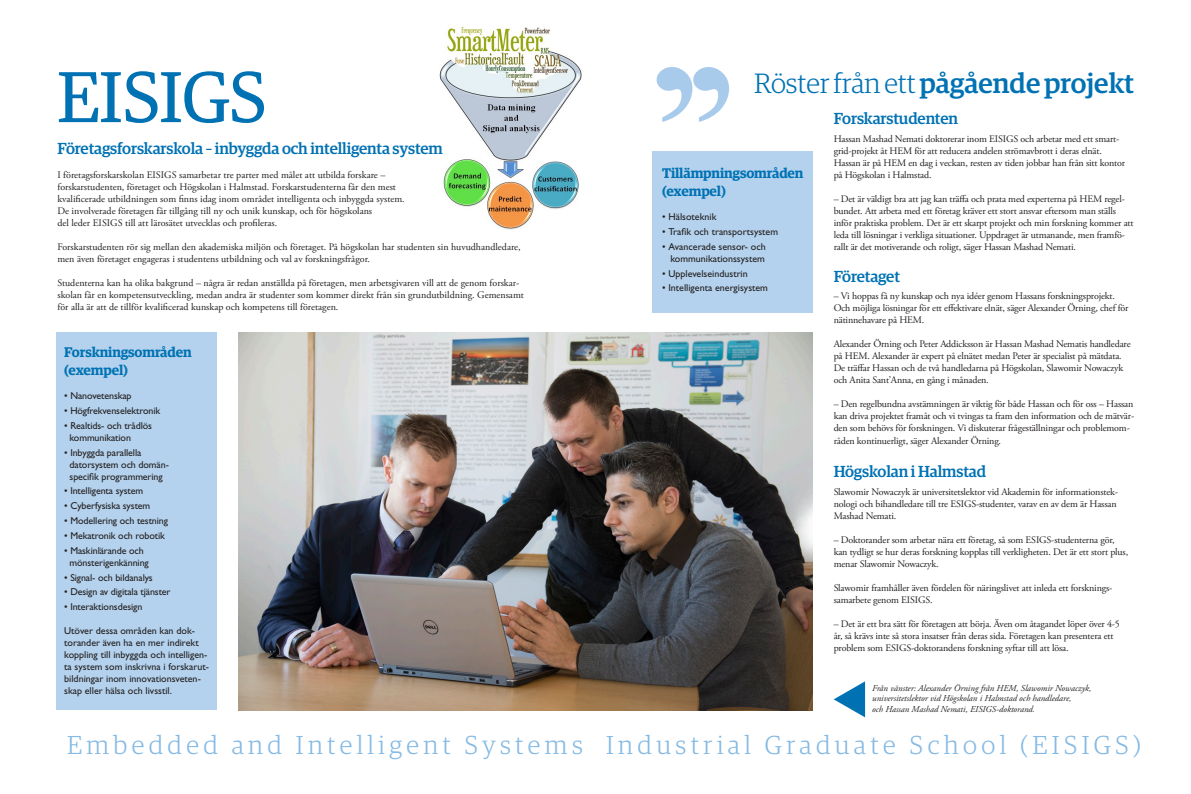
<style>
.page{position:relative;width:1191px;height:794px;background:#fff}
.page>*{position:absolute;margin:0;border:0;box-sizing:border-box;transform-origin:0 0}
.Rubrik{font:72px "Guardian Egyp";color:#0072b4}
.Rubrik_2{font:500 28px "Guardian Egyp";color:#0072b4}
.Rubrik_2-2{font:300 26px "Guardian Egyp";letter-spacing:.17em;color:#85bae4}
.Rubrik_2-3{font:500 16px "Guardian Egyp";letter-spacing:-.01em;color:#0072b4}
.Rubrik_2-4{font:600 14px/18px "Guardian Egyp";letter-spacing:-.01em;color:#0072b4}
.Brödtext{font:10px/12px "Adobe Garamond Pro";letter-spacing:-.015em;color:#231f20}
.Brödtext-2{font:10px/12px "Gill Sans Std";letter-spacing:-.01em;color:#231f20}
.Rubrik_2-5{font:10px "Gill Sans Std";letter-spacing:-.01em;color:#231f20}
.Rubrik_2-6{font:italic 9px/10.8px "Adobe Garamond Pro";color:#231f20}
.s1{font-weight:300}
</style>
<div class="page">
<img style="left:439px;top:26px;width:143px;height:204px">
<img style="left:238px;top:333px;width:574px;height:377px">
<svg style="left:656px;top:67px;width:73px;height:55px"></svg>
<div style="left:57px;top:333px;width:160px;height:377px;background:#b4d2ed"></div>
<div style="left:652px;top:151px;width:160px;height:161px;background:#b4d2ed"></div>
<svg style="left:833px;top:681px;width:32px;height:36px"></svg>
<p class="Rubrik" style="left:57px;top:48px;width:210px">EISIGS</p>
<p class="Rubrik_2-3" style="left:57px;top:137px;width:387px">Företagsforskarskola – inbyggda och intelligenta system</p>
<p class="Brödtext" style="left:57px;top:170px;width:349px">I företagsforskarskolan EISIGS samarbetar tre parter med målet att utbilda forskare – forskarstudenten, företaget och Högskolan i Halmstad. Forskarstudenterna får den mest kvalificerade utbildningen som finns idag inom området intelligenta och inbyggda system.<br>De involverade företagen får tillgång till ny och unik kunskap, och för högskolans<br>del leder EISIGS till att lärosätet utvecklas och profileras.</p>
<p class="Brödtext" style="left:57px;top:242px;width:465px">Forskarstudenten rör sig mellan den akademiska miljön och företaget. På högskolan har studenten sin huvudhandledare, men även företaget engageras i studentens utbildning och val av forskningsfrågor.</p>
<p class="Brödtext" style="left:57px;top:278px;width:468px">Studenterna kan ha olika bakgrund – några är redan anställda på företagen, men arbetsgivaren vill att de genom forskar&shy;skolan får en kompetensutveckling, medan andra är studenter som kommer direkt från sin grundutbildning. Gemensamt för alla är att de tillför kvalificerad kunskap och kompetens till företagen.</p>
<p class="Rubrik_2-4" style="left:64px;top:342px;width:129px">Forskningsområden (exempel)</p>
<p class="Rubrik_2-5" style="left:64px;top:390px;width:69px">• Nanovetenskap</p>
<p class="Brödtext-2" style="left:64px;top:404px;width:97px">• Högfrekvenselektronik</p>
<p class="Brödtext-2" style="left:64px;top:419px;width:89px">• Realtids- och trådlös</p>
<p class="Brödtext-2" style="left:70px;top:431px;width:63px">kommunikation</p>
<p class="Brödtext-2" style="left:64px;top:446px;width:79px">• Inbyggda parallella</p>
<p class="Brödtext-2" style="left:70px;top:458px;width:101px">datorsystem och domän-</p>
<p class="Brödtext-2" style="left:70px;top:470px;width:95px">specifik programmering</p>
<p class="Brödtext-2" style="left:64px;top:485px;width:80px">• Intelligenta system</p>
<p class="Brödtext-2" style="left:64px;top:500px;width:88px">• Cyberfysiska system</p>
<p class="Brödtext-2" style="left:64px;top:515px;width:105px">• Modellering och testning</p>
<p class="Brödtext-2" style="left:64px;top:529px;width:102px">• Mekatronik och robotik</p>
<p class="Brödtext-2" style="left:64px;top:544px;width:81px">• Maskinlärande och</p>
<p class="Brödtext-2" style="left:70px;top:556px;width:81px">mönsterigenkänning</p>
<p class="Brödtext-2" style="left:64px;top:571px;width:90px">• Signal- och bildanalys</p>
<p class="Brödtext-2" style="left:64px;top:586px;width:108px">• Design av digitala tjänster</p>
<p class="Brödtext-2" style="left:64px;top:601px;width:80px">• Interaktionsdesign</p>
<p class="Brödtext-2" style="left:64px;top:625px;width:146px">Utöver dessa områden kan dok&shy;torander även ha en mer indirekt koppling till inbyggda och intelligen&shy;ta system som inskrivna i forskarut&shy;bildningar inom innovationsveten&shy;skap eller hälsa och livsstil.</p>
<p class="Rubrik_2" style="left:754px;top:63px;width:381px"><span class="s1">Röster från ett</span>pågående projekt</p>
<p class="Rubrik_2-4" style="left:662px;top:163px;width:143px">Tillämpningsområden</p>
<p class="Rubrik_2-4" style="left:662px;top:181px;width:65px">(exempel)</p>
<p class="Brödtext-2" style="left:662px;top:211px;width:56px">• Hälsoteknik</p>
<p class="Brödtext-2" style="left:662px;top:226px;width:117px">• Trafik och transportsystem</p>
<p class="Brödtext-2" style="left:662px;top:240px;width:105px;text-align:right">• Avancerade sensor- och kommunikationssystem</p>
<p class="Brödtext-2" style="left:662px;top:267px;width:87px">• Upplevelseindustrin</p>
<p class="Brödtext-2" style="left:662px;top:282px;width:107px">• Intelligenta energisystem</p>
<p class="Rubrik_2-3" style="left:833px;top:107px;width:126px">Forskarstudenten</p>
<p class="Brödtext" style="left:833px;top:133px;width:293px">Hassan Mashad Nemati doktorerar inom EISIGS och arbetar med ett smart&shy;grid-projekt åt HEM för att reducera andelen strömavbrott i deras elnät.<br>Hassan är på HEM en dag i veckan, resten av tiden jobbar han från sitt kontor på Högskolan i Halmstad.</p>
<p class="Brödtext" style="left:833px;top:193px;width:301px">– Det är väldigt bra att jag kan träffa och prata med experterna på HEM regel&shy;bundet. Att arbeta med ett företag kräver ett stort ansvar eftersom man ställs inför praktiska problem. Det är ett skarpt projekt och min forskning kommer att leda till lösningar i verkliga situationer. Uppdraget är utmanande, men framfö&shy;rallt är det motiverande och roligt, säger Hassan Mashad Nemati.</p>
<p class="Rubrik_2-3" style="left:833px;top:265px;width:68px">Företaget</p>
<p class="Brödtext" style="left:833px;top:291px;width:296px">– Vi hoppas få ny kunskap och nya idéer genom Hassans forskningsprojekt.<br>Och möjliga lösningar för ett effektivare elnät, säger Alexander Örning, chef för nätinnehavare på HEM.</p>
<p class="Brödtext" style="left:833px;top:339px;width:298px">Alexander Örning och Peter Addicksson är Hassan Mashad Nematis handledare på HEM. Alexander är expert på elnätet medan Peter är specialist på mätdata.<br>De träffar Hassan och de två handledarna på Högskolan, Slawomir Nowaczyk och Anita Sant’Anna, en gång i månaden.</p>
<p class="Brödtext" style="left:833px;top:399px;width:302px">– Den regelbundna avstämningen är viktig för både Hassan och för oss – Hassan kan driva projektet framåt och vi tvingas ta fram den information och de mätvär&shy;den som behövs för forskningen. Vi diskuterar frågeställningar och problemom&shy;råden kontinuerligt, säger Alexander Örning.</p>
<p class="Rubrik_2-3" style="left:833px;top:460px;width:154px">Högskolan i Halmstad</p>
<p class="Brödtext" style="left:833px;top:486px;width:286px">Slawomir Nowaczyk är universitetslektor vid Akademin för informationstek&shy;nologi och bihandledare till tre ESIGS-studenter, varav en av dem är Hassan<br>Mashad Nemati.</p>
<p class="Brödtext" style="left:833px;top:534px;width:296px">– Doktorander som arbetar nära ett företag, så som ESIGS-studenterna gör, kan tydligt se hur deras forskning kopplas till verkligheten. Det är ett stort plus, menar Slawomir Nowaczyk.</p>
<p class="Brödtext" style="left:833px;top:582px;width:280px">Slawomir framhåller även fördelen för näringslivet att inleda ett forsknings&shy;samarbete genom EISIGS.</p>
<p class="Brödtext" style="left:833px;top:618px;width:288px">– Det är ett bra sätt för företagen att börja. Även om åtagandet löper över 4-5 år, så krävs inte så stora insatser från deras sida. Företagen kan presentera ett problem som ESIGS-doktorandens forskning syftar till att lösa.</p>
<p class="Rubrik_2-6" style="left:872px;top:682px;width:220px">Från vänster: Alexander Örning från HEM, Slawomir Nowaczyk, universitetslektor vid Högskolan i Halmstad och handledare,<br>och Hassan Mashad Nemati, EISIGS-doktorand.</p>
<p class="Rubrik_2-2" style="left:67px;top:727px;width:1075px">Embedded and Intelligent Systems Industrial Graduate School (EISIGS)</p>
</div>
